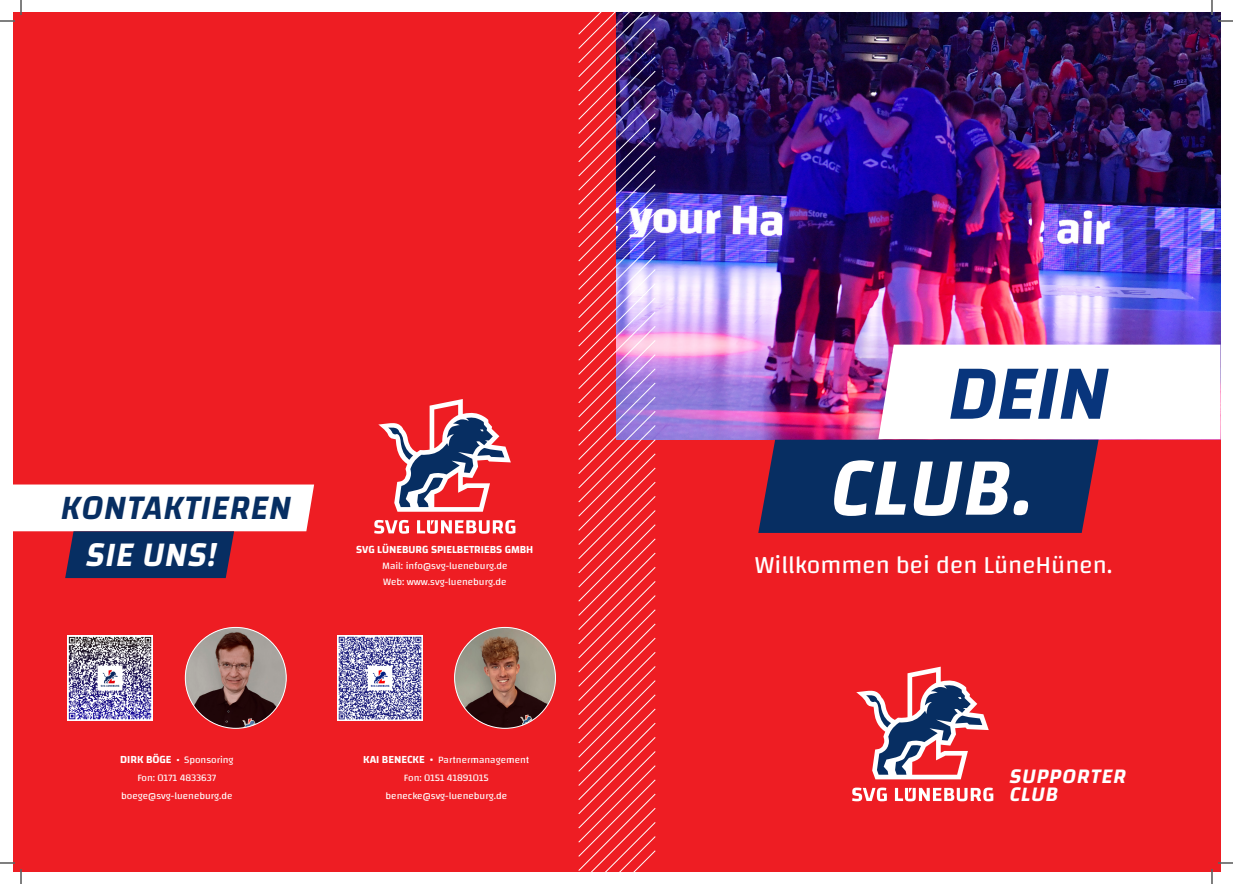
<style>
.page{position:relative;width:1233px;height:884px;background:#fff}
.page>*{position:absolute;margin:0;border:0;box-sizing:border-box;transform-origin:0 0}
.t1{font:italic 600 85px "Changa";color:#fff;scale:.95 1}
.t2{font:italic 600 80px "Changa";color:#08357c;scale:.95 1}
.t3{font:italic 600 35px "Changa";color:#072e62;scale:.95 1}
.t4{font:italic 600 35px "Changa";color:#fff;scale:.95 1}
.t5{font:25px "Changa";color:#fff}
.t6{font:italic 600 21px/18px "Changa";color:#fff}
.t7{font:600 11px "Changa";color:#fff}
.t8{font:10px "Changa";color:#fff}
.s1{font-weight:600;font-size:11px}
.s2{font-weight:600}
</style>
<div class="page">
<div style="left:12px;top:12px;width:1208px;height:859px;background:#ee1d23"></div>
<svg style="left:12px;top:484px;width:302px;height:94px"></svg>
<img style="left:656px;top:13px;width:564px;height:426px">
<img style="left:578px;top:12px;width:78px;height:859px">
<svg style="left:378px;top:399px;width:133px;height:113px"></svg>
<svg style="left:417px;top:520px;width:98px;height:14px"></svg>
<svg style="left:374px;top:520px;width:35px;height:14px"></svg>
<svg style="left:758px;top:345px;width:462px;height:188px"></svg>
<svg style="left:856px;top:667px;width:132px;height:112px"></svg>
<svg style="left:895px;top:787px;width:98px;height:14px"></svg>
<svg style="left:852px;top:787px;width:35px;height:14px"></svg>
<img style="left:68px;top:635px;width:85px;height:85px">
<img style="left:337px;top:635px;width:85px;height:85px">
<img style="left:185px;top:627px;width:101px;height:101px;border-radius:50px">
<img style="left:454px;top:627px;width:101px;height:101px;border-radius:50px">
<svg style="left:1218px;top:20px;width:15px;height:2px"></svg>
<svg style="left:1218px;top:862px;width:15px;height:2px"></svg>
<svg style="left:0;top:0;width:22px;height:22px"></svg>
<svg style="left:0;top:862px;width:22px;height:22px"></svg>
<svg style="left:1211px;top:0;width:1px;height:15px"></svg>
<svg style="left:1211px;top:869px;width:1px;height:15px"></svg>
<p class="t3" style="left:60px;top:486px;width:255px">KONTAKTIEREN</p>
<p class="t4" style="left:85px;top:533px;width:150px">SIE UNS!</p>
<p class="t7" style="left:356px;top:543px;width:179px">SVG LÜNEBURG SPIELBETRIEBS GMBH</p>
<p class="t8" style="left:382px;top:560px;width:127px">Mail: info@svg-lueneburg.de</p>
<p class="t8" style="left:383px;top:576px;width:125px">Web: www.svg-lueneburg.de</p>
<p class="t8" style="left:120px;top:753px;width:115px"><span class="s1">DIRK BÖGE</span> <span class="s2">•</span> Sponsoring</p>
<p class="t8" style="left:137px;top:771px;width:81px">Fon: 0171 4833637</p>
<p class="t8" style="left:121px;top:789px;width:113px">boege@svg-lueneburg.de</p>
<p class="t8" style="left:363px;top:753px;width:168px"><span class="s1">KAI BENECKE •</span> Partnermanagement</p>
<p class="t8" style="left:404px;top:771px;width:86px">Fon: 0151 41891015</p>
<p class="t8" style="left:385px;top:789px;width:123px">benecke@svg-lueneburg.de</p>
<p class="t2" style="left:945px;top:344px;width:196px">DEIN</p>
<p class="t1" style="left:827px;top:436px;width:242px">CLUB.</p>
<p class="t5" style="left:755px;top:550px;width:359px">Willkommen bei den LüneHünen.</p>
<p class="t6" style="left:1008px;top:767px;width:124px">SUPPORTER<br>CLUB</p>
</div>
